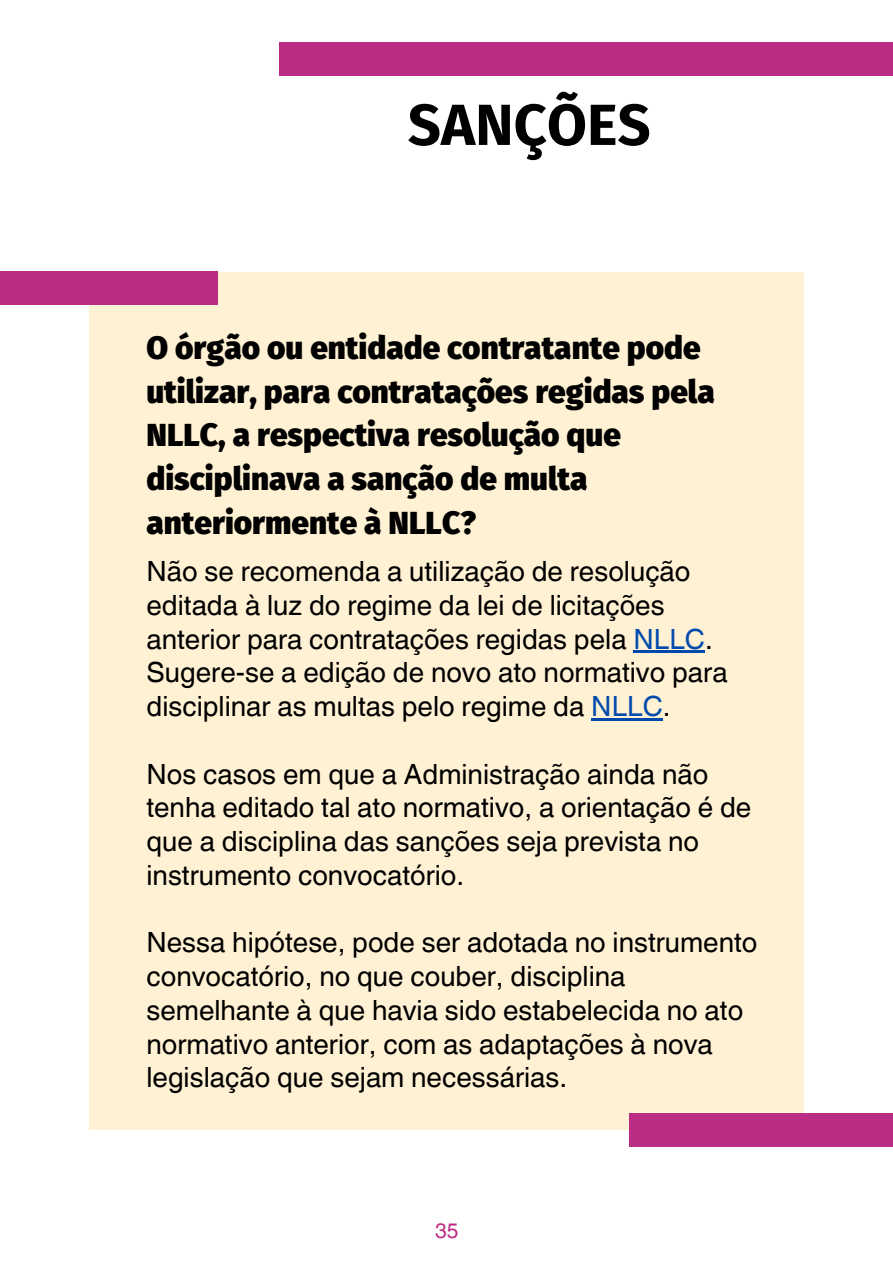
<style>
.page{position:relative;width:893px;height:1264px;background:#fff}
.page>*{position:absolute;margin:0;border:0;box-sizing:border-box;transform-origin:0 0}
.t1{font:700 57.9px "Fira Sans";color:#000}
.t2{font:900 31.5px/43.8px "Fira Sans";color:#000}
.t3{font:27.9px/33.8px "Helvetica World";color:#000}
.t4{font:21px "Helvetica World";color:#bb2d84}
.s1{color:#004aad}
</style>
<div class="page">
<div style="left:89px;top:272px;width:715px;height:857px;background:#fff1d3"></div>
<div style="left:0;top:271px;width:217px;height:34px;background:#bb2d84"></div>
<div style="left:279px;top:43px;width:613px;height:33px;background:#bb2d84"></div>
<div style="left:629px;top:1113px;width:263px;height:33px;background:#bb2d84"></div>
<hr style="left:633px;top:650px;width:72px;height:3px;background:#004aad">
<hr style="left:591px;top:718px;width:71px;height:2px;background:#004aad">
<h1 class="t1" style="left:408px;top:91px;width:244px">SANÇÕES</h1>
<p class="t2" style="left:146px;top:326px;width:569px">O órgão ou entidade contratante pode utilizar, para contratações regidas pela NLLC, a respectiva resolução que disciplinava a sanção de multa anteriormente à NLLC?</p>
<p class="t3" style="left:146px;top:554px;width:582px">Não se recomenda a utilização de resolução editada à luz do regime da lei de licitações anterior para contratações regidas pela <span class="s1">NLLC</span>.<br>Sugere-se a edição de novo ato normativo para disciplinar as multas pelo regime da <span class="s1">NLLC</span>.</p>
<p class="t3" style="left:146px;top:757px;width:606px">Nos casos em que a Administração ainda não tenha editado tal ato normativo, a orientação é de que a disciplina das sanções seja prevista no instrumento convocatório.</p>
<p class="t3" style="left:146px;top:925px;width:612px">Nessa hipótese, pode ser adotada no instrumento convocatório, no que couber, disciplina semelhante à que havia sido estabelecida no ato normativo anterior, com as adaptações à nova legislação que sejam necessárias.</p>
<p class="t4" style="left:435px;top:1218px;width:25px">35</p>
</div>
